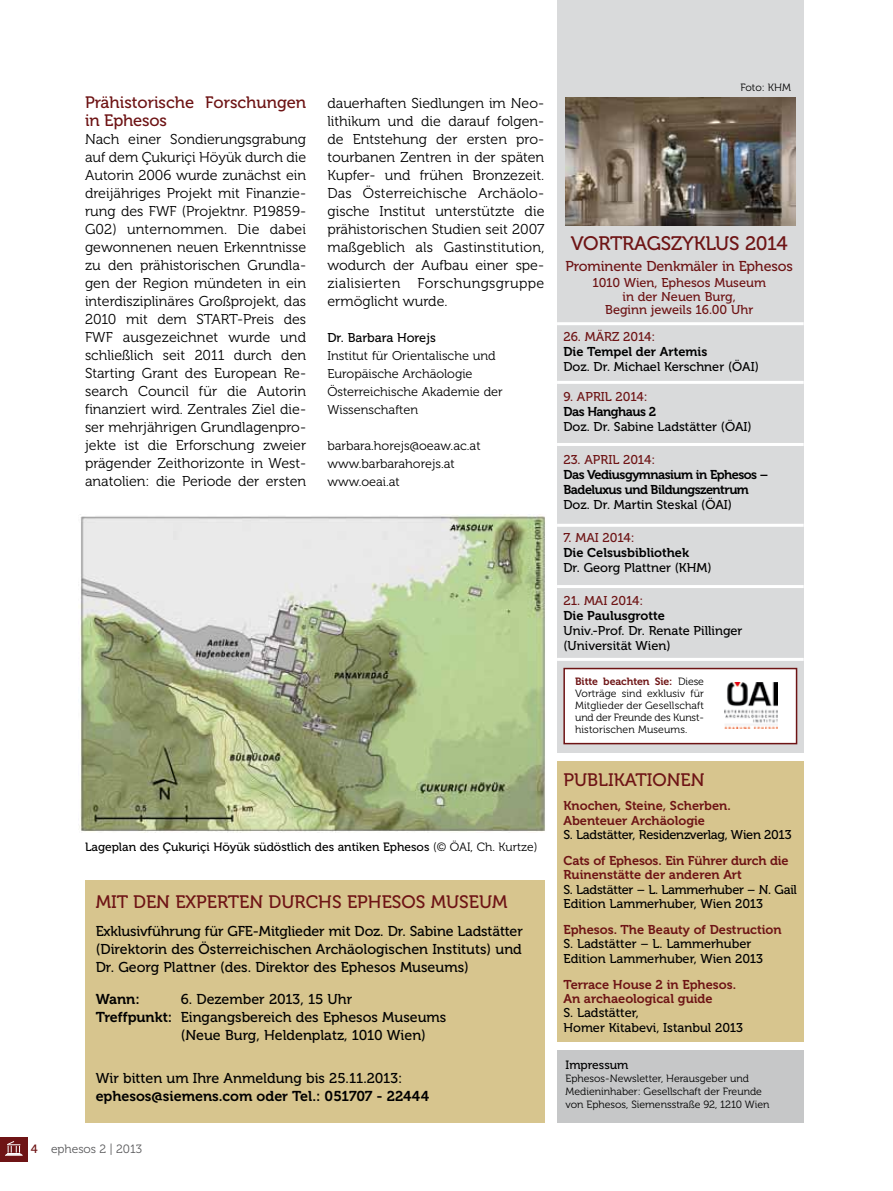
<style>
.page{position:relative;width:893px;height:1191px;background:#fff}
.page>*{position:absolute;margin:0;border:0;box-sizing:border-box;transform-origin:0 0}
.t1{font:19.5px "Museo 500";letter-spacing:-.015em;color:#6e1415}
.t2{font:18px "Museo 500";color:#6e1415}
.t3{font:16.5px/18px "Museo 500";color:#6e1415}
.t4{font:14.25px/18px "Museo 300";color:#000;text-align:justify}
.t5{font:14.25px/18px "Museo 500";color:#000;text-align:justify}
.t6{font:14.25px "Museo 700";color:#000}
.t7{font:14.25px "Museo 500";letter-spacing:-.01em;color:#6e1415}
.t8{font:12.75px/14.2px "Museo 500";color:#000}
.t9{font:12.75px/14.2px "Museo 700";color:#6e1415}
.t10{font:12.75px/18px "Museo 300";color:#000}
.t11{font:12.75px/13.5px "Museo 500";color:#6e1415;text-align:center}
.t12{font:12.75px/15px "Museo 700";letter-spacing:-.04em;color:#000}
.t13{font:12.75px "Museo 700";color:#000}
.t14{font:12.75px "Museo 500";letter-spacing:-.02em;color:#000}
.t15{font:12px "Museo 500";color:#000}
.t16{font:12px "Museo 300";color:#58585a}
.t17{font:10.5px/12px "Museo 300";color:#000}
.t18{font:10.5px "Museo 700";letter-spacing:-.01em;color:#6e1415}
.s1{font-family:"Museo 300"}
.s2{font-family:"Museo 700"}
.s3{font-family:"Museo 500";color:#6e1415}
.s4{font-family:"Museo 300";color:#000}
</style>
<div class="page">
<div style="left:557px;top:0;width:247px;height:753px;background:#d9dadb"></div>
<div style="left:557px;top:1050px;width:247px;height:73px;background:#c6c7c8"></div>
<div style="left:0;top:1137px;width:28px;height:25px;background:#6e1415"></div>
<svg style="left:5px;top:1141px;width:18px;height:15px"></svg>
<img style="left:79px;top:514px;width:466px;height:318px">
<hr style="left:557px;top:322px;width:247px;height:3px;background:#fff">
<hr style="left:557px;top:381px;width:247px;height:3px;background:#fff">
<hr style="left:557px;top:524px;width:247px;height:3px;background:#fff">
<hr style="left:557px;top:443px;width:247px;height:3px;background:#fff">
<hr style="left:557px;top:585px;width:247px;height:3px;background:#fff">
<hr style="left:557px;top:658px;width:247px;height:3px;background:#fff">
<img style="left:566px;top:98px;width:229px;height:127px">
<div style="left:85px;top:880px;width:459px;height:243px;background:#d7c58e"></div>
<div style="left:563px;top:668px;width:234px;height:76px;background:#fff;border:2px solid #6e1415"></div>
<img style="left:724px;top:682px;width:54px;height:46px">
<div style="left:557px;top:761px;width:247px;height:281px;background:#d7c58e"></div>
<p class="t3" style="left:85px;top:94px;width:223px">Prähistorische Forschungen in Ephesos</p>
<p class="t4" style="left:85px;top:130px;width:223px">Nach einer Sondierungsgrabung auf dem Çukuriçi Höyük durch die Autorin 2006 wurde zunächst ein dreijähriges Projekt mit Finanzie&shy;rung des FWF (Projektnr. P19859- G02) unternommen. Die dabei gewonnenen neuen Erkenntnisse zu den prähistorischen Grundla&shy;gen der Region mündeten in ein interdisziplinäres Großprojekt, das 2010 mit dem START-Preis des FWF ausgezeichnet wurde und schließlich seit 2011 durch den Starting Grant des European Re&shy;search Council für die Autorin finanziert wird. Zentrales Ziel die&shy;ser mehrjährigen Grundlagenpro&shy;jekte ist die Erforschung zweier prägender Zeithorizonte in West&shy;anatolien: die Periode der ersten</p>
<p class="t4" style="left:327px;top:94px;width:219px">dauerhaften Siedlungen im Neo&shy;lithikum und die darauf folgen&shy;de Entstehung der ersten pro&shy;tourbanen Zentren in der späten Kupfer- und frühen Bronzezeit.<br>Das Österreichische Archäolo&shy;gische Institut unterstützte die prähistorischen Studien seit 2007 maßgeblich als Gastinstitution, wodurch der Aufbau einer spe&shy;zialisierten Forschungsgruppe ermöglicht wurde.</p>
<p class="t8" style="left:327px;top:331px;width:110px">Dr. Barbara Horejs</p>
<p class="t10" style="left:327px;top:347px;width:177px">Institut für Orientalische und<br>Europäische Archäologie<br>Österreichische Akademie der<br>Wissenschaften</p>
<p class="t10" style="left:327px;top:437px;width:155px">barbara.horejs@oeaw.ac.at www.barbarahorejs.at www.oeai.at</p>
<p class="t15" style="left:85px;top:840px;width:454px">Lageplan des Çukuriçi Höyük südöstlich des antiken Ephesos <span class="s1">(© ÖAI, Ch. Kurtze)</span></p>
<p class="t2" style="left:96px;top:891px;width:51px">Mit den</p>
<p class="t2" style="left:175px;top:891px;width:194px">Experten durchs Ephes</p>
<p class="t2" style="left:401px;top:891px;width:58px">os Museum</p>
<p class="t5" style="left:96px;top:922px;width:429px">Exklusivführung für GFE-Mitglieder mit Doz. Dr. Sabine Ladstätter (Direktorin des Österreichischen Archäologischen Instituts) und Dr. Georg Plattner (des. Direktor des Ephesos Museums)</p>
<p class="t6" style="left:96px;top:991px;width:46px">Wann:</p>
<p class="t5" style="left:181px;top:990px;width:173px">6. Dezember 2013, 15 Uhr</p>
<p class="t5" style="left:96px;top:1008px;width:352px"><span class="s2">Treffpunkt:</span> Eingangsbereich des Ephesos Museums</p>
<p class="t5" style="left:181px;top:1026px;width:247px">(Neue Burg, Heldenplatz, 1010 Wien)</p>
<p class="t5" style="left:96px;top:1069px;width:308px">Wir bitten um Ihre Anmeldung bis 25.11.2013:</p>
<p class="t6" style="left:96px;top:1088px;width:335px">ephesos@siemens.com oder Tel.: 051707 - 22444</p>
<p class="t16" style="left:31px;top:1142px;width:113px"><span class="s3">4</span> ephesos 2 | 2013</p>
<p class="t17" style="left:740px;top:82px;width:52px">Foto: KHM</p>
<h1 class="t1" style="left:571px;top:232px;width:77px">Vortrags</h1>
<h1 class="t1" style="left:671px;top:232px;width:118px">zyklus 2014</h1>
<p class="t7" style="left:566px;top:258px;width:229px">Prominente Denkmäler in Ephesos</p>
<p class="t11" style="left:592px;top:276px;width:175px">1010 Wien, Ephesos Museum in der Neuen Burg,<br>Beginn jeweils 16.00 Uhr</p>
<p class="t11" style="left:563px;top:330px;width:93px">26. März 2014:</p>
<p class="t13" style="left:563px;top:345px;width:145px">Die Tempel der Artemis</p>
<p class="t8" style="left:563px;top:360px;width:197px">Doz. Dr. Michael Kerschner (ÖAI)</p>
<p class="t11" style="left:563px;top:390px;width:86px">9. April 2014:</p>
<p class="t12" style="left:563px;top:404px;width:94px">Das Hanghaus 2</p>
<p class="t8" style="left:563px;top:420px;width:190px">Doz. Dr. Sabine Ladstätter (ÖAI)</p>
<p class="t11" style="left:563px;top:453px;width:93px">23. April 2014:</p>
<p class="t12" style="left:563px;top:467px;width:206px">Das Vediusgymnasium in Ephesos –<br>Badeluxus und Bildungszentrum</p>
<p class="t8" style="left:563px;top:498px;width:170px">Doz. Dr. Martin Steskal (ÖAI)</p>
<p class="t11" style="left:563px;top:531px;width:73px">7. Mai 2014:</p>
<p class="t13" style="left:563px;top:545px;width:127px">Die Celsusbibliothek</p>
<p class="t8" style="left:563px;top:561px;width:150px">Dr. Georg Plattner (KHM)</p>
<p class="t11" style="left:563px;top:594px;width:81px">21. Mai 2014:</p>
<p class="t13" style="left:563px;top:608px;width:103px">Die Paulusgrotte</p>
<p class="t8" style="left:563px;top:623px;width:181px;line-height:15px">Univ.-Prof. Dr. Renate Pillinger (Universität Wien)</p>
<p class="t18" style="left:575px;top:676px;width:130px">Bitte beachten Sie: <span class="s4">Diese</span></p>
<p class="t17" style="left:575px;top:688px;width:130px;text-align:justify">Vorträge sind exklusiv für Mitglieder der Gesellschaft und der Freunde des Kunst&shy;historischen Museums.</p>
<p class="t2" style="left:563px;top:769px;width:117px">Publikationen</p>
<p class="t9" style="left:563px;top:799px;width:169px">Knochen, Steine, Scherben.<br>Abenteuer Archäologie</p>
<p class="t14" style="left:563px;top:827px;width:230px">S. Ladstätter, Residenzverlag, Wien 2013</p>
<p class="t9" style="left:563px;top:853px;width:227px">Cats of Ephesos. Ein Führer durch die<br>Ruinenstätte der anderen Art</p>
<p class="t8" style="left:563px;top:882px;width:235px">S. Ladstätter – L. Lammerhuber – N. Gail<br>Edition Lammerhuber, Wien 2013</p>
<p class="t9" style="left:563px;top:922px;width:220px">Ephesos. The Beauty of Destruction</p>
<p class="t8" style="left:563px;top:937px;width:201px">S. Ladstätter – L. Lammerhuber<br>Edition Lammerhuber, Wien 2013</p>
<p class="t9" style="left:563px;top:977px;width:174px">Terrace House 2 in Ephesos.<br>An archaeological guide</p>
<p class="t8" style="left:563px;top:1006px;width:181px">S. Ladstätter,<br>Homer Kitabevi, Istanbul 2013</p>
<p class="t15" style="left:566px;top:1058px;width:64px">Impressum</p>
<p class="t17" style="left:566px;top:1072px;width:206px;line-height:12.8px">Ephesos-Newsletter, Herausgeber und<br>Medieninhaber: Gesellschaft der Freunde von Ephesos, Siemensstraße 92, 1210 Wien</p>
</div>
